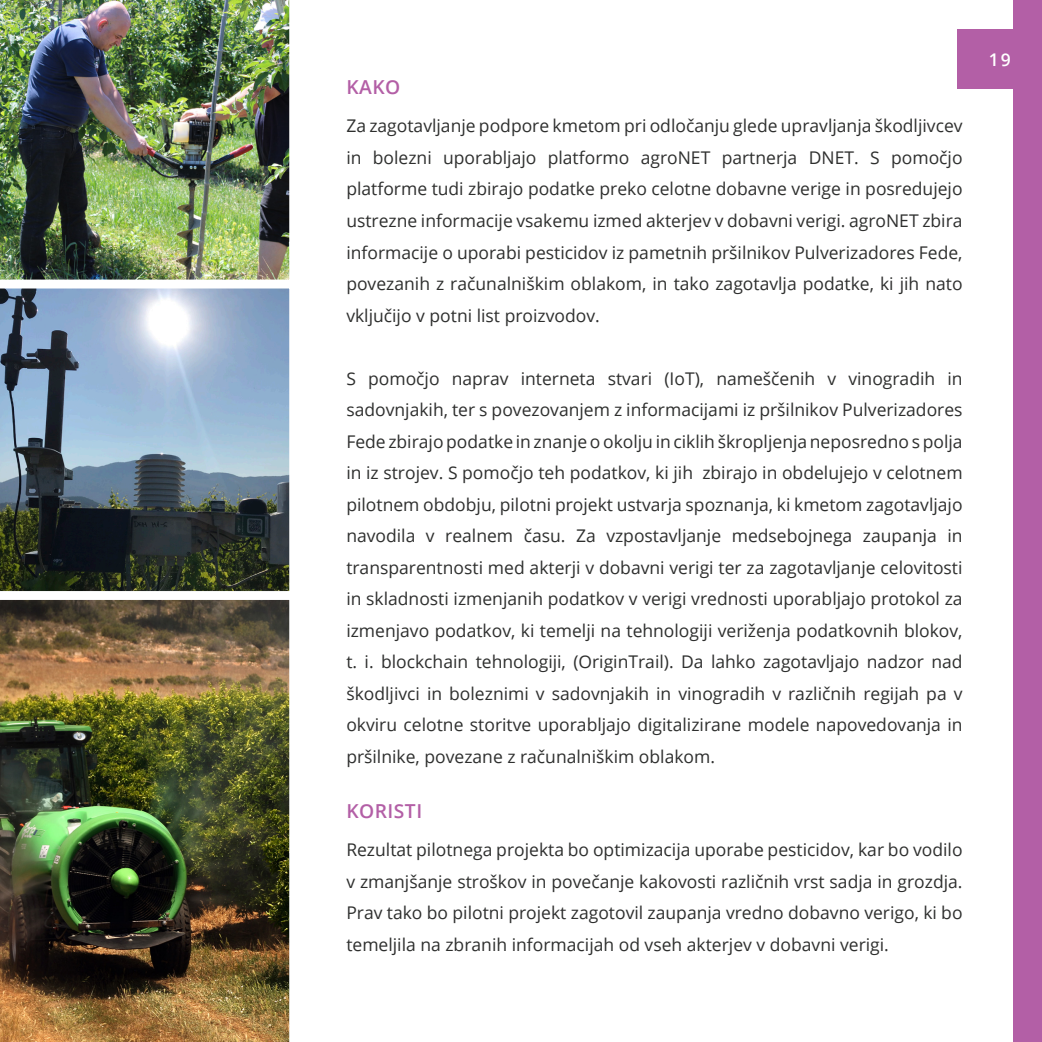
<style>
.page{position:relative;width:1042px;height:1042px;background:#fff}
.page>*{position:absolute;margin:0;border:0;box-sizing:border-box;transform-origin:0 0}
.t1{font:600 19.25px "Open Sans";letter-spacing:.025em;color:#b35fa6}
.t2{font:17.5px/31.5px "Open Sans";color:#2e2f2e;text-align:justify}
.t3{font:600 17.5px "Open Sans";color:#fff}
</style>
<div class="page">
<img style="left:0;top:600px;width:290px;height:442px">
<div style="left:1014px;top:0;width:28px;height:1042px;background:#b35fa6"></div>
<div style="left:957px;top:29px;width:85px;height:60px;background:#b35fa6"></div>
<img style="left:0;top:0;width:290px;height:280px">
<svg style="left:0;top:288px;width:290px;height:304px;background:#6d7f8e"></svg>
<p class="t1" style="left:346px;top:74px;width:55px">KAKO</p>
<p class="t2" style="left:346px;top:110px;width:618px">Za zagotavljanje podpore kmetom pri odločanju glede upravljanja škodljivcev in bolezni uporabljajo platformo agroNET partnerja DNET. S pomočjo platforme tudi zbirajo podatke preko celotne dobavne verige in posredujejo ustrezne informacije vsakemu izmed akterjev v dobavni verigi. agroNET zbira informacije o uporabi pesticidov iz pametnih pršilnikov Pulverizadores Fede, povezanih z računalniškim oblakom, in tako zagotavlja podatke, ki jih nato vključijo v potni list proizvodov.</p>
<p class="t2" style="left:346px;top:362px;width:618px">S pomočjo naprav interneta stvari (IoT), nameščenih v vinogradih in sadovnjakih, ter s povezovanjem z informacijami iz pršilnikov Pulverizadores Fede zbirajo podatke in znanje o okolju in ciklih škropljenja neposredno s polja in iz strojev. S pomočjo teh podatkov, ki jih zbirajo in obdelujejo v celotnem pilotnem obdobju, pilotni projekt ustvarja spoznanja, ki kmetom zagotavljajo navodila v realnem času. Za vzpostavljanje medsebojnega zaupanja in transparentnosti med akterji v dobavni verigi ter za zagotavljanje celovitosti in skladnosti izmenjanih podatkov v verigi vrednosti uporabljajo protokol za izmenjavo podatkov, ki temelji na tehnologiji veriženja podatkovnih blokov, t. i. blockchain tehnologiji, (OriginTrail). Da lahko zagotavljajo nadzor nad škodljivci in boleznimi v sadovnjakih in vinogradih v različnih regijah pa v okviru celotne storitve uporabljajo digitalizirane modele napovedovanja in pršilnike, povezane z računalniškim oblakom.</p>
<p class="t1" style="left:346px;top:798px;width:77px">KORISTI</p>
<p class="t2" style="left:346px;top:834px;width:618px">Rezultat pilotnega projekta bo optimizacija uporabe pesticidov, kar bo vodilo v zmanjšanje stroškov in povečanje kakovosti različnih vrst sadja in grozdja.<br>Prav tako bo pilotni projekt zagotovil zaupanja vredno dobavno verigo, ki bo temeljila na zbranih informacijah od vseh akterjev v dobavni verigi.</p>
<p class="t3" style="left:989px;top:47px;width:23px">19</p>
</div>
